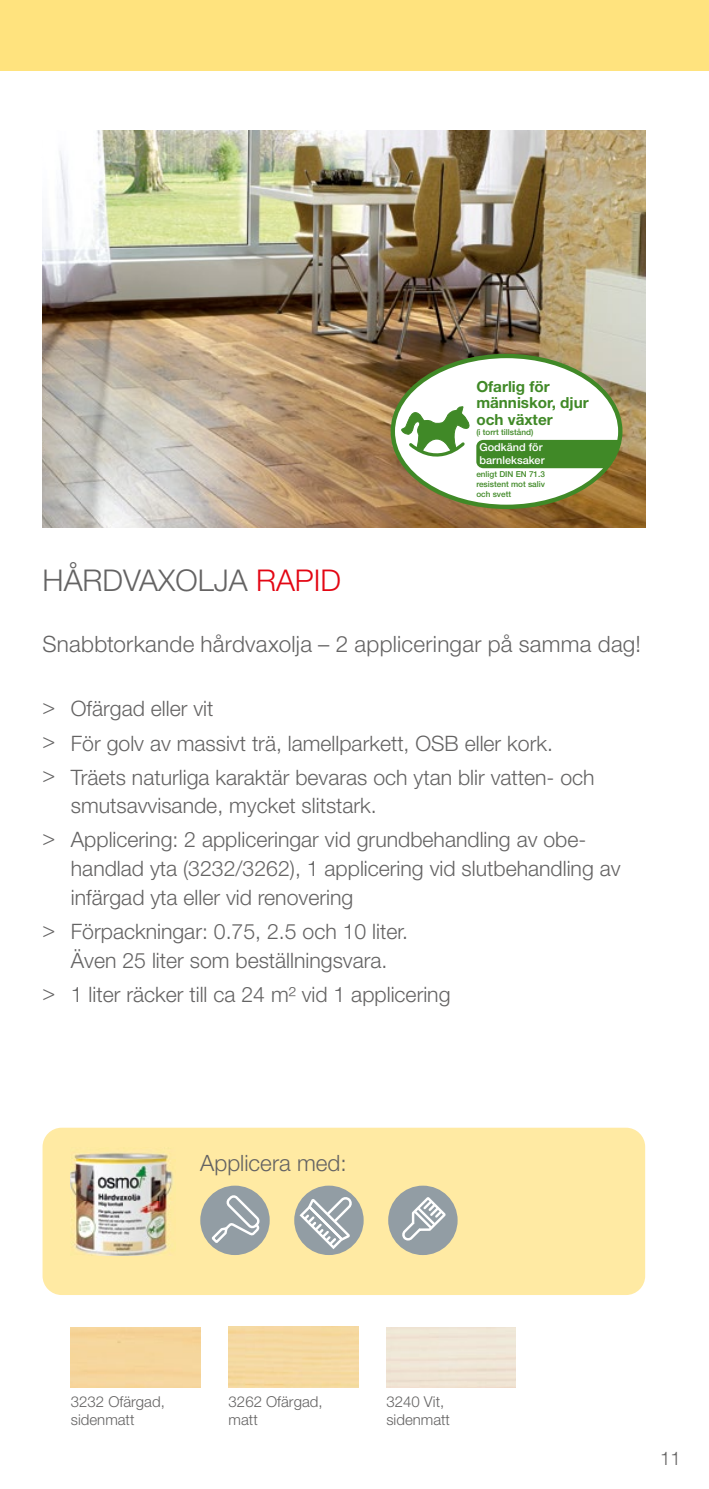
<style>
.page{position:relative;width:709px;height:1489px;background:#fff}
.page>*{position:absolute;margin:0;border:0;box-sizing:border-box;transform-origin:0 0}
.t1{font:300 30px "Helvetica Neue";color:#646363}
.t2{font:300 22.5px "Helvetica Neue";letter-spacing:.01em;color:#646363}
.t3{font:300 21.25px/34px "Helvetica Neue";color:#646363}
.t4{font:300 18.75px "Helvetica Neue";color:#646363}
.t5{font:700 15.25px/16.2px "Helvetica Neue";color:#408927}
.t6{font:300 15px/18px "Helvetica Neue";color:#646363}
.t7{font:500 11px/13px "Helvetica Neue";color:#fff}
.t8{font:500 8.25px/9.8px "Helvetica Neue";color:#408927;text-align:justify}
.s1{color:#e30613}
</style>
<div class="page">
<div style="left:43px;top:1127px;width:602px;height:167px;background:#ffeaa3;border-radius:19px"></div>
<div style="left:200px;top:1185px;width:70px;height:69px;background:#929da4;border-radius:35px"></div>
<svg style="left:209px;top:1192px;width:53px;height:53px"></svg>
<div style="left:294px;top:1185px;width:69px;height:69px;background:#929da4;border-radius:35px"></div>
<svg style="left:298px;top:1194px;width:56px;height:56px"></svg>
<div style="left:388px;top:1185px;width:69px;height:69px;background:#929da4;border-radius:35px"></div>
<svg style="left:399px;top:1194px;width:49px;height:47px"></svg>
<img style="left:43px;top:131px;width:602px;height:397px">
<svg style="left:390px;top:354px;width:232px;height:155px"></svg>
<img style="left:71px;top:1153px;width:105px;height:102px">
<div style="left:0;top:0;width:709px;height:71px;background:#ffe37e"></div>
<p class="t5" style="left:476px;top:379px;width:114px">Ofarlig för människor, djur och växter</p>
<p class="t8" style="left:476px;top:426px;width:58px">(i torrt tillstånd)</p>
<p class="t7" style="left:479px;top:439px;width:67px">Godkänd för barnleksaker</p>
<h1 class="t1" style="left:43px;top:562px;width:300px">HÅRDVAXOLJA <span class="s1">RAPID</span></h1>
<p class="t8" style="left:476px;top:469px;width:70px">enligt DIN EN 71.3 resistent mot saliv och svett</p>
<p class="t2" style="left:43px;top:630px;width:600px">Snabbtorkande hårdvaxolja – 2 appliceringar på samma dag!</p>
<p class="t3" style="left:43px;top:691px;width:553px">&gt; Ofärgad eller vit<br>&gt; För golv av massivt trä, lamellparkett, OSB eller kork.<br>&gt; Träets naturliga karaktär bevaras och ytan blir vatten- och</p>
<p class="t3" style="left:43px;top:788px;width:545px;text-indent:28px">smutsavvisande, mycket slitstark.<br>&gt; Applicering: 2 appliceringar vid grundbehandling av obe-</p>
<p class="t3" style="left:71px;top:853px;width:551px;line-height:28.8px">handlad yta (3232/3262), 1 applicering vid slutbehandling av infärgad yta eller vid renovering</p>
<p class="t3" style="left:43px;top:916px;width:367px;line-height:28.8px;text-align:center">&gt; Förpackningar: 0.75, 2.5 och 10 liter.<br>Även 25 liter som beställningsvara.</p>
<p class="t3" style="left:43px;top:976px;width:409px">&gt; 1 liter räcker till ca 24 m² vid 1 applicering</p>
<p class="t2" style="left:200px;top:1149px;width:148px">Applicera med:</p>
<p class="t6" style="left:71px;top:1391px;width:95px">3232 Ofärgad, sidenmatt</p>
<p class="t6" style="left:229px;top:1391px;width:95px">3262 Ofärgad, matt</p>
<p class="t6" style="left:386px;top:1391px;width:65px">3240 Vit, sidenmatt</p>
<p class="t4" style="left:660px;top:1446px;width:22px">11</p>
</div>
